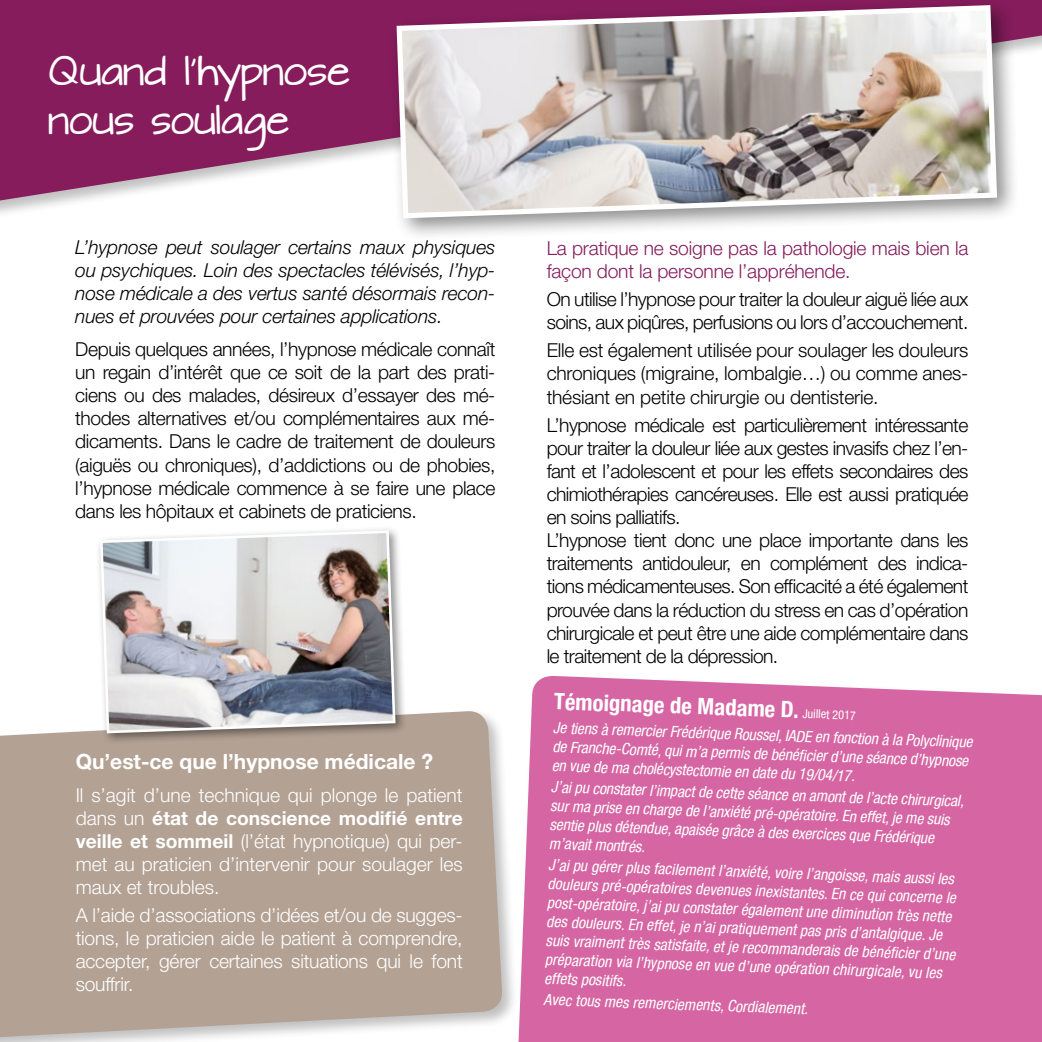
<style>
.page{position:relative;width:1042px;height:1042px;background:#fff}
.page>*{position:absolute;margin:0;border:0;box-sizing:border-box;transform-origin:0 0}
.t1{font:35px/49px "Architects Daughter";color:#fff}
.t2{font:700 condensed 22.75px "Helvetica Neue";color:#fff}
.t3{font:700 21px "Helvetica Neue";color:#fff}
.t4{font:300 19.25px/23.1px "Helvetica Neue";letter-spacing:-.03em;color:#000;text-align:justify}
.t5{font:300 19.25px/23.1px "Helvetica Neue";letter-spacing:-.01em;color:#fff;text-align:justify}
.t6{font:italic 300 19.25px/23.1px "Helvetica Neue";letter-spacing:-.01em;color:#000;text-align:justify}
.t7{font:300 19.25px/23.1px "Helvetica Neue";letter-spacing:-.01em;color:#861c5c}
.t8{font:italic condensed 15.75px/18.9px "Helvetica Neue";color:#fff}
.s1{font-weight:700}
.s2{font-weight:400;font-size:12.25px}
</style>
<div class="page">
<div style="left:518px;top:675px;width:524px;height:367px;background:#d666a3"></div>
<div style="left:0;top:709px;width:518px;height:333px;background:#000;opacity:.25"></div>
<svg style="left:0;top:710px;width:503px;height:332px;background:#b7a79b"></svg>
<svg style="left:0;top:0;width:1042px;height:214px;fill:#861c5c"></svg>
<div style="left:387px;top:0;width:633px;height:241px;background:#000;opacity:.45"></div>
<img style="left:394px;top:2px;width:605px;height:219px">
<div style="left:95px;top:526px;width:312px;height:218px;background:#000;opacity:.45"></div>
<img style="left:99px;top:529px;width:298px;height:205px">
<h1 class="t1" style="left:49px;top:50px;width:302px">Quand l’hypnose nous soulage</h1>
<p class="t6" style="left:75px;top:235px;width:422px">L’hypnose peut soulager certains maux physiques ou psychiques. Loin des spectacles télévisés, l’hyp&shy;nose médicale a des vertus santé désormais recon&shy;nues et prouvées pour certaines applications.</p>
<p class="t4" style="left:75px;top:337px;width:422px">Depuis quelques années, l’hypnose médicale connaît un regain d’intérêt que ce soit de la part des prati&shy;ciens ou des malades, désireux d’essayer des mé&shy;thodes alternatives et/ou complémentaires aux mé&shy;dicaments. Dans le cadre de traitement de douleurs (aiguës ou chroniques), d’addictions ou de phobies, l’hypnose médicale commence à se faire une place dans les hôpitaux et cabinets de praticiens.</p>
<p class="t3" style="left:76px;top:748px;width:359px">Qu’est-ce que l’hypnose médicale ?</p>
<p class="t5" style="left:76px;top:783px;width:388px">Il s’agit d’une technique qui plonge le patient dans un <span class="s1">état de conscience modifié entre veille et sommeil</span> (l’état hypnotique) qui per&shy;met au praticien d’intervenir pour soulager les maux et troubles.</p>
<p class="t5" style="left:76px;top:903px;width:388px">A l’aide d’associations d’idées et/ou de sugges&shy;tions, le praticien aide le patient à comprendre, accepter, gérer certaines situations qui le font souffrir.</p>
<p class="t7" style="left:547px;top:236px;width:423px">La pratique ne soigne pas la pathologie mais bien la façon dont la personne l’appréhende.</p>
<p class="t4" style="left:547px;top:287px;width:423px">On utilise l’hypnose pour traiter la douleur aiguë liée aux soins, aux piqûres, perfusions ou lors d’accouchement.</p>
<p class="t4" style="left:547px;top:338px;width:423px">Elle est également utilisée pour soulager les douleurs chroniques (migraine, lombalgie…) ou comme anes&shy;thésiant en petite chirurgie ou dentisterie.</p>
<p class="t4" style="left:547px;top:413px;width:423px;text-align:left">L’hypnose médicale est particulièrement intéressante pour traiter la douleur liée aux gestes invasifs chez l’en&shy;fant et l’adolescent et pour les effets secondaires des chimiothérapies cancéreuses. Elle est aussi pratiquée en soins palliatifs.<br>L’hypnose tient donc une place importante dans les traitements antidouleur, en complément des indica&shy;tions médicamenteuses. Son efficacité a été également prouvée dans la réduction du stress en cas d’opération chirurgicale et peut être une aide complémentaire dans le traitement de la dépression.</p>
<p class="t2" style="left:554px;top:687px;width:304px;rotate:2deg">Témoignage de Madame D. <span class="s2">Juillet 2017</span></p>
<p class="t8" style="left:553px;top:718px;width:421px;rotate:2deg">Je tiens à remercier Frédérique Roussel, IADE en fonction à la Polyclinique de Franche-Comté, qui m’a permis de bénéfi cier d’une séance d’hypnose en vue de ma cholécystectomie en date du 19/04/17.</p>
<p class="t8" style="left:551px;top:777px;width:415px;rotate:2deg">J’ai pu constater l’impact de cette séance en amont de l’acte chirurgical, sur ma prise en charge de l’anxiété pré-opératoire. En effet, je me suis sentie plus détendue, apaisée grâce à des exercices que Frédérique m’avait montrés.</p>
<p class="t8" style="left:549px;top:855px;width:411px;rotate:2deg">J’ai pu gérer plus facilement l’anxiété, voire l’angoisse, mais aussi les douleurs pré-opératoires devenues inexistantes. En ce qui concerne le post-opératoire, j’ai pu constater également une diminution très nette des douleurs. En effet, je n’ai pratiquement pas pris d’antalgique. Je suis vraiment très satisfaite, et je recommanderais de bénéfi cier d’une préparation via l’hypnose en vue d’une opération chirurgicale, vu les effets positifs.</p>
<p class="t8" style="left:544px;top:990px;width:266px;rotate:2deg">Avec tous mes remerciements, Cordialement.</p>
</div>
